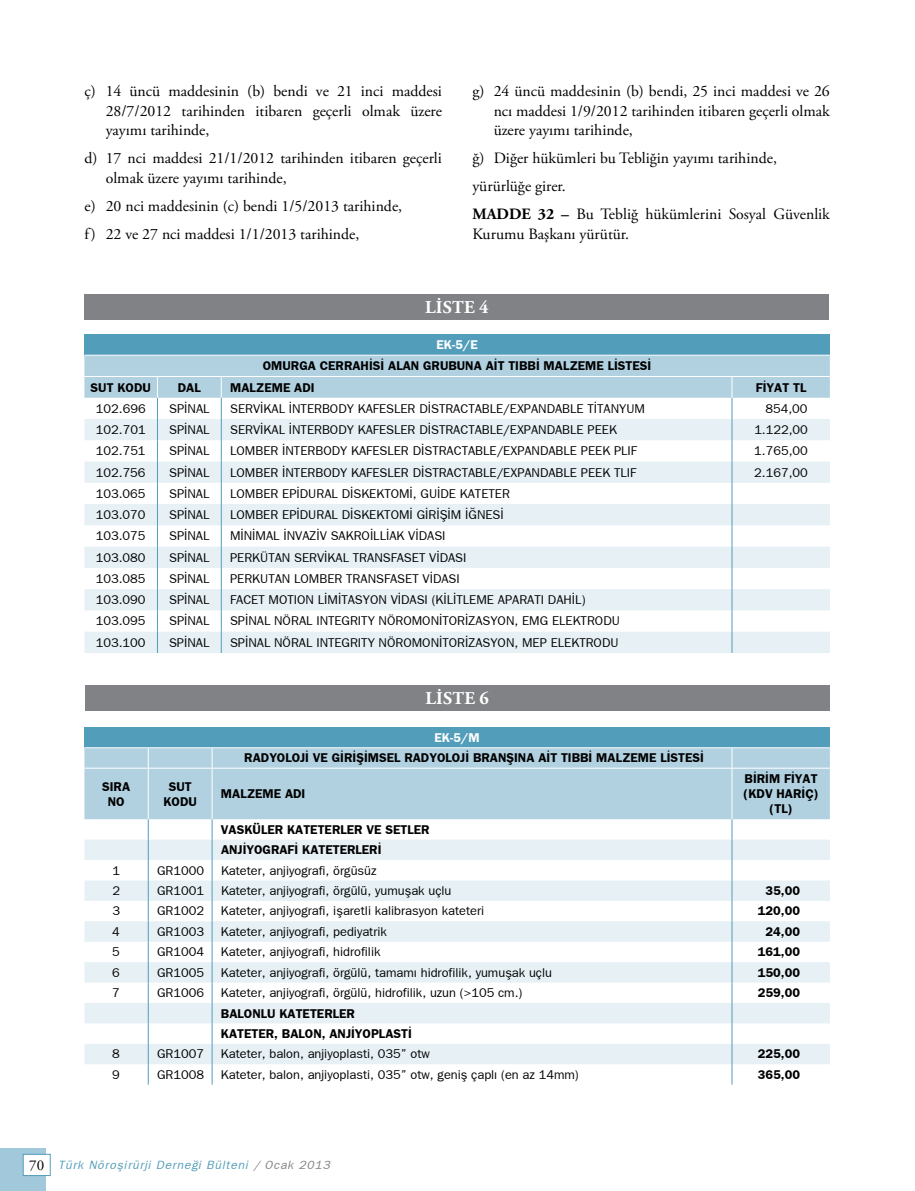
<style>
.page{position:relative;width:915px;height:1191px;background:#fff}
.page>*{position:absolute;margin:0;border:0;box-sizing:border-box;transform-origin:0 0}
.t1{font:700 18px "Adobe Garamond Pro";color:#fff}
.t2{font:15.75px/19.5px "Adobe Garamond Pro";color:#000}
.t3{font:12.75px "Franklin Gothic";color:#000}
.t4{font:700 12.75px/15px "Franklin Gothic";color:#000;text-align:center}
.t5{font:italic 12px "Franklin Gothic";letter-spacing:.07em;color:#529dba}
.s1{font-weight:700}
.s2{color:#fff}
.s3{font-family:"Adobe Garamond Pro";font-style:normal;font-size:15px;color:#000}
.s4{color:#808285}
</style>
<div class="page">
<div style="left:0;top:1148px;width:45px;height:43px;background:#a1c8db"></div>
<div style="left:23px;top:1154px;width:28px;height:21px;background:#fff;border:1px solid #529dba"></div>
<div style="left:84px;top:294px;width:744px;height:25px;background:#808285"></div>
<div style="left:84px;top:334px;width:745px;height:21px;background:#529dba"></div>
<svg style="left:84px;top:355px;width:745px;height:298px"></svg>
<div style="left:84px;top:727px;width:745px;height:20px;background:#529dba"></div>
<div style="left:84px;top:748px;width:745px;height:71px;background:#b1d1e1"></div>
<svg style="left:84px;top:839px;width:745px;height:225px;fill:#e6f0f5"></svg>
<svg style="left:148px;top:819px;width:1px;height:265px"></svg>
<svg style="left:212px;top:819px;width:1px;height:265px"></svg>
<svg style="left:731px;top:819px;width:1px;height:265px"></svg>
<svg style="left:148px;top:748px;width:1px;height:20px"></svg>
<svg style="left:212px;top:748px;width:1px;height:20px"></svg>
<svg style="left:731px;top:748px;width:1px;height:20px"></svg>
<hr style="left:84px;top:768px;width:64px;height:1px;background:#fff">
<hr style="left:148px;top:768px;width:64px;height:1px;background:#fff">
<hr style="left:148px;top:768px;width:1px;height:51px;background:#fff">
<hr style="left:212px;top:768px;width:519px;height:1px;background:#fff">
<hr style="left:212px;top:768px;width:1px;height:51px;background:#fff">
<hr style="left:731px;top:768px;width:98px;height:1px;background:#fff">
<hr style="left:731px;top:768px;width:1px;height:51px;background:#fff">
<div style="left:85px;top:685px;width:744px;height:25px;background:#808285"></div>
<p class="t2" style="left:106px;top:82px;width:337px;text-align:justify;text-indent:-21px">ç) 14 üncü maddesinin (b) bendi ve 21 inci maddesi 28/7/2012 tarihinden itibaren geçerli olmak üzere yayımı tarihinde,</p>
<p class="t2" style="left:106px;top:149px;width:337px;text-indent:-21px">d) 17 nci maddesi 21/1/2012 tarihinden itibaren geçerli olmak üzere yayımı tarihinde,</p>
<p class="t2" style="left:84px;top:192px;width:319px;line-height:28px">e) 20 nci maddesinin (c) bendi 1/5/2013 tarihinde, f) 22 ve 27 nci maddesi 1/1/2013 tarihinde,</p>
<p class="t2" style="left:493px;top:82px;width:337px;text-align:justify;text-indent:-21px">g) 24 üncü maddesinin (b) bendi, 25 inci maddesi ve 26 ncı maddesi 1/9/2012 tarihinden itibaren geçerli olmak üzere yayımı tarihinde,</p>
<p class="t2" style="left:472px;top:145px;width:359px;line-height:28px">ğ) Diğer hükümleri bu Tebliğin yayımı tarihinde, yürürlüğe girer.<br><span class="s1">MADDE 32 –</span> Bu Tebliğ hükümlerini Sosyal Güvenlik</p>
<p class="t2" style="left:472px;top:225px;width:158px">Kurumu Başkanı yürütür.</p>
<p class="t1" style="left:425px;top:297px;width:22px">LISTE</p>
<p class="t1" style="left:479px;top:297px;width:11px">4</p>
<p class="t4" style="left:263px;top:333px;width:390px;line-height:21.5px"><span class="s2">EK-5/E<br></span>OMURGA CERRAHİSİ ALAN GRUBUNA AİT TIBBİ MALZEME LİSTESİ</p>
<p class="t4" style="left:91px;top:380px;width:62px">SUT KODU</p>
<p class="t4" style="left:178px;top:380px;width:24px">DAL</p>
<p class="t4" style="left:230px;top:380px;width:86px">MALZEME ADI</p>
<p class="t4" style="left:755px;top:380px;width:52px">FİYAT TL</p>
<p class="t3" style="left:96px;top:401px;width:51px">102.696</p>
<p class="t3" style="left:169px;top:401px;width:42px">SPİNAL</p>
<p class="t3" style="left:230px;top:401px;width:416px">SERVİKAL İNTERBODY KAFESLER DİSTRACTABLE/EXPANDABLE TİTANYUM</p>
<p class="t3" style="left:765px;top:401px;width:44px">854,00</p>
<p class="t3" style="left:96px;top:422px;width:51px">102.701</p>
<p class="t3" style="left:169px;top:422px;width:42px">SPİNAL</p>
<p class="t3" style="left:230px;top:422px;width:388px">SERVİKAL İNTERBODY KAFESLER DİSTRACTABLE/EXPANDABLE PEEK</p>
<p class="t3" style="left:754px;top:422px;width:55px">1.122,00</p>
<p class="t3" style="left:96px;top:443px;width:51px">102.751</p>
<p class="t3" style="left:169px;top:443px;width:42px">SPİNAL</p>
<p class="t3" style="left:230px;top:443px;width:408px">LOMBER İNTERBODY KAFESLER DİSTRACTABLE/EXPANDABLE PEEK PLIF</p>
<p class="t3" style="left:754px;top:443px;width:55px">1.765,00</p>
<p class="t3" style="left:96px;top:465px;width:51px">102.756</p>
<p class="t3" style="left:169px;top:465px;width:42px">SPİNAL</p>
<p class="t3" style="left:230px;top:465px;width:407px">LOMBER İNTERBODY KAFESLER DİSTRACTABLE/EXPANDABLE PEEK TLIF</p>
<p class="t3" style="left:754px;top:465px;width:55px">2.167,00</p>
<p class="t3" style="left:96px;top:486px;width:51px">103.065</p>
<p class="t3" style="left:169px;top:486px;width:42px">SPİNAL</p>
<p class="t3" style="left:230px;top:486px;width:281px">LOMBER EPİDURAL DİSKEKTOMİ, GUİDE KATETER</p>
<p class="t3" style="left:96px;top:507px;width:51px">103.070</p>
<p class="t3" style="left:169px;top:507px;width:42px">SPİNAL</p>
<p class="t3" style="left:230px;top:507px;width:275px">LOMBER EPİDURAL DİSKEKTOMİ GİRİŞİM İĞNESİ</p>
<p class="t3" style="left:96px;top:528px;width:51px">103.075</p>
<p class="t3" style="left:169px;top:528px;width:42px">SPİNAL</p>
<p class="t3" style="left:230px;top:528px;width:217px">MİNİMAL İNVAZİV SAKROİLLİAK VİDASI</p>
<p class="t3" style="left:96px;top:550px;width:51px">103.080</p>
<p class="t3" style="left:169px;top:550px;width:42px">SPİNAL</p>
<p class="t3" style="left:230px;top:550px;width:238px">PERKÜTAN SERVİKAL TRANSFASET VİDASI</p>
<p class="t3" style="left:96px;top:571px;width:51px">103.085</p>
<p class="t3" style="left:169px;top:571px;width:42px">SPİNAL</p>
<p class="t3" style="left:230px;top:571px;width:231px">PERKUTAN LOMBER TRANSFASET VİDASI</p>
<p class="t3" style="left:96px;top:592px;width:51px">103.090</p>
<p class="t3" style="left:169px;top:592px;width:42px">SPİNAL</p>
<p class="t3" style="left:230px;top:592px;width:357px">FACET MOTION LİMİTASYON VİDASI (KİLİTLEME APARATI DAHİL)</p>
<p class="t3" style="left:96px;top:613px;width:51px">103.095</p>
<p class="t3" style="left:169px;top:613px;width:42px">SPİNAL</p>
<p class="t3" style="left:230px;top:613px;width:391px">SPİNAL NÖRAL INTEGRITY NÖROMONİTORİZASYON, EMG ELEKTRODU</p>
<p class="t3" style="left:96px;top:635px;width:51px">103.100</p>
<p class="t3" style="left:169px;top:635px;width:42px">SPİNAL</p>
<p class="t3" style="left:230px;top:635px;width:390px">SPİNAL NÖRAL INTEGRITY NÖROMONİTORİZASYON, MEP ELEKTRODU</p>
<p class="t1" style="left:425px;top:688px;width:22px">LISTE</p>
<p class="t1" style="left:479px;top:688px;width:11px">6</p>
<p class="t4" style="left:244px;top:727px;width:461px;line-height:20.5px;text-align:left;text-indent:190px"><span class="s2">EK-5/M<br></span>RADYOLOJİ VE GİRİŞİMSEL RADYOLOJİ BRANŞINA AİT TIBBİ MALZEME LİSTESİ</p>
<p class="t4" style="left:102px;top:779px;width:30px">SIRA<br>NO</p>
<p class="t4" style="left:163px;top:779px;width:35px">SUT<br>KODU</p>
<p class="t4" style="left:221px;top:786px;width:86px">MALZEME ADI</p>
<p class="t4" style="left:221px;top:819px;width:210px;line-height:20.4px;text-align:left">VASKÜLER KATETERLER VE SETLER<br>ANJİYOGRAFİ KATETERLERİ</p>
<p class="t4" style="left:743px;top:771px;width:76px">BİRİM FİYAT (KDV HARİÇ) (TL)</p>
<p class="t3" style="left:112px;top:863px;width:9px">1</p>
<p class="t3" style="left:157px;top:863px;width:48px">GR1000</p>
<p class="t3" style="left:221px;top:863px;width:157px">Kateter, anjiyografi, örgüsüz</p>
<p class="t3" style="left:112px;top:883px;width:9px">2</p>
<p class="t3" style="left:157px;top:883px;width:48px">GR1001</p>
<p class="t3" style="left:221px;top:883px;width:232px">Kateter, anjiyografi, örgülü, yumuşak uçlu</p>
<p class="t4" style="left:765px;top:883px;width:36px">35,00</p>
<p class="t3" style="left:112px;top:903px;width:9px">3</p>
<p class="t3" style="left:157px;top:903px;width:48px">GR1002</p>
<p class="t3" style="left:221px;top:903px;width:264px">Kateter, anjiyografi, işaretli kalibrasyon kateteri</p>
<p class="t4" style="left:757px;top:903px;width:44px">120,00</p>
<p class="t3" style="left:112px;top:924px;width:9px">4</p>
<p class="t3" style="left:157px;top:924px;width:48px">GR1003</p>
<p class="t3" style="left:221px;top:924px;width:167px">Kateter, anjiyografi, pediyatrik</p>
<p class="t4" style="left:765px;top:924px;width:36px">24,00</p>
<p class="t3" style="left:112px;top:944px;width:9px">5</p>
<p class="t3" style="left:157px;top:944px;width:48px">GR1004</p>
<p class="t3" style="left:221px;top:944px;width:161px">Kateter, anjiyografi, hidrofilik</p>
<p class="t4" style="left:757px;top:944px;width:44px">161,00</p>
<p class="t3" style="left:112px;top:965px;width:9px">6</p>
<p class="t3" style="left:157px;top:965px;width:48px">GR1005</p>
<p class="t3" style="left:221px;top:965px;width:332px">Kateter, anjiyografi, örgülü, tamamı hidrofilik, yumuşak uçlu</p>
<p class="t4" style="left:757px;top:964px;width:44px">150,00</p>
<p class="t3" style="left:112px;top:985px;width:9px">7</p>
<p class="t3" style="left:157px;top:985px;width:48px">GR1006</p>
<p class="t3" style="left:221px;top:985px;width:303px">Kateter, anjiyografi, örgülü, hidrofilik, uzun (&gt;105 cm.)</p>
<p class="t4" style="left:757px;top:985px;width:44px">259,00</p>
<p class="t4" style="left:221px;top:1003px;width:192px;line-height:20.4px;text-align:left">BALONLU KATETERLER<br>KATETER, BALON, ANJİYOPLASTİ</p>
<p class="t3" style="left:112px;top:1046px;width:9px">8</p>
<p class="t3" style="left:157px;top:1046px;width:48px">GR1007</p>
<p class="t3" style="left:221px;top:1046px;width:210px">Kateter, balon, anjiyoplasti, 035” otw</p>
<p class="t4" style="left:757px;top:1046px;width:44px">225,00</p>
<p class="t3" style="left:112px;top:1067px;width:9px">9</p>
<p class="t3" style="left:157px;top:1067px;width:48px">GR1008</p>
<p class="t3" style="left:221px;top:1067px;width:359px">Kateter, balon, anjiyoplasti, 035” otw, geniş çaplı (en az 14mm)</p>
<p class="t4" style="left:757px;top:1066px;width:44px">365,00</p>
<p class="t5" style="left:29px;top:1158px;width:303px"><span class="s3">70</span> Türk Nöroşirürji Derneği Bülteni <span class="s4">/ Ocak 2013</span></p>
</div>
